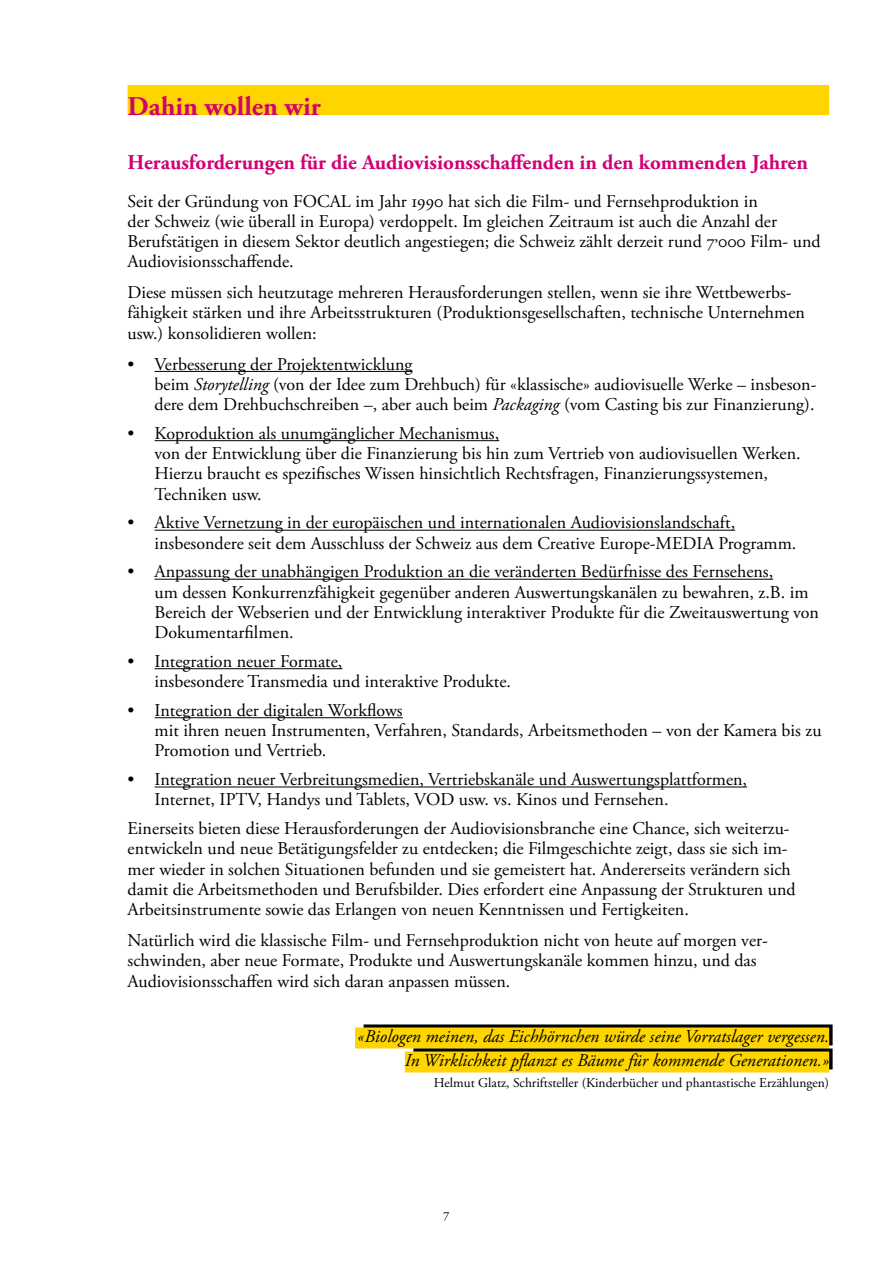
<style>
.page{position:relative;width:893px;height:1263px;background:#fff}
.page>*{position:absolute;margin:0;border:0;box-sizing:border-box;transform-origin:0 0}
.t1{font:700 27px "Adobe Garamond Pro";color:#d20075}
.t2{font:700 21px "Adobe Garamond Pro";color:#d20075}
.t3{font:18px/20.2px "Adobe Garamond Pro";color:#000}
.t4{font:italic 18px/24px "Adobe Garamond Pro";color:#000;text-align:right}
.t5{font:13.5px "Adobe Garamond Pro";color:#000}
.s1{font-style:italic}
</style>
<div class="page">
<div style="left:128px;top:85px;width:701px;height:30px;background:#ffd500"></div>
<hr style="left:155px;top:371px;width:257px;height:1px;background:#000">
<hr style="left:155px;top:440px;width:344px;height:1px;background:#000">
<hr style="left:155px;top:530px;width:580px;height:1px;background:#000">
<hr style="left:155px;top:579px;width:618px;height:1px;background:#000">
<hr style="left:155px;top:668px;width:187px;height:1px;background:#000">
<hr style="left:155px;top:717px;width:248px;height:1px;background:#000">
<hr style="left:155px;top:786px;width:592px;height:1px;background:#000">
<div style="left:364px;top:1024px;width:469px;height:21px;background:#000"></div>
<div style="left:355px;top:1027px;width:474px;height:21px;background:#ffd500"></div>
<div style="left:413px;top:1048px;width:420px;height:21px;background:#000"></div>
<div style="left:405px;top:1051px;width:424px;height:21px;background:#ffd500"></div>
<h1 class="t1" style="left:128px;top:91px;width:195px">Dahin wollen wir</h1>
<p class="t2" style="left:128px;top:150px;width:682px">Herausforderungen für die Audiovisionsschaffenden in den kommenden Jahren</p>
<p class="t3" style="left:128px;top:191px;width:695px">Seit der Gründung von FOCAL im Jahr 1990 hat sich die Film- und Fernsehproduktion in<br>der Schweiz (wie überall in Europa) verdoppelt. Im gleichen Zeitraum ist auch die Anzahl der Berufstätigen in diesem Sektor deutlich angestiegen; die Schweiz zählt derzeit rund 7,000 Film- und Audiovisionsschaffende.</p>
<p class="t3" style="left:128px;top:283px;width:679px">Diese müssen sich heutzutage mehreren Herausforderungen stellen, wenn sie ihre Wettbewerbs&shy;fähigkeit stärken und ihre Arbeitsstrukturen (Produktionsgesellschaften, technische Unternehmen usw.) konsolidieren wollen:</p>
<p class="t3" style="left:155px;top:354px;width:663px;text-indent:-27px">• Verbesserung der Projektentwicklung<br>beim <span class="s1">Storytelling</span> (von der Idee zum Drehbuch) für «klassische» audiovisuelle Werke – insbeson&shy;dere dem Drehbuchschreiben –, aber auch beim <span class="s1">Packaging</span> (vom Casting bis zur Finanzierung).</p>
<p class="t3" style="left:155px;top:424px;width:645px;text-indent:-27px">• Koproduktion als unumgänglicher Mechanismus,<br>von der Entwicklung über die Finanzierung bis hin zum Vertrieb von audiovisuellen Werken.<br>Hierzu braucht es spezifisches Wissen hinsichtlich Rechtsfragen, Finanzierungssystemen, Techniken usw.</p>
<p class="t3" style="left:155px;top:513px;width:641px;text-indent:-27px">• Aktive Vernetzung in der europäischen und internationalen Audiovisionslandschaft, insbesondere seit dem Ausschluss der Schweiz aus dem Creative Europe-MEDIA Programm.</p>
<p class="t3" style="left:155px;top:562px;width:666px;text-indent:-27px">• Anpassung der unabhängigen Produktion an die veränderten Bedürfnisse des Fernsehens,<br>um dessen Konkurrenzfähigkeit gegenüber anderen Auswertungskanälen zu bewahren, z.B. im Bereich der Webserien und der Entwicklung interaktiver Produkte für die Zweitauswertung von Dokumentarfilmen.</p>
<p class="t3" style="left:155px;top:652px;width:355px;text-indent:-27px">• Integration neuer Formate,<br>insbesondere Transmedia und interaktive Produkte.</p>
<p class="t3" style="left:155px;top:701px;width:668px;text-indent:-27px">• Integration der digitalen Workflows<br>mit ihren neuen Instrumenten, Verfahren, Standards, Arbeitsmethoden – von der Kamera bis zu<br>Promotion und Vertrieb.</p>
<p class="t3" style="left:155px;top:770px;width:594px;text-indent:-27px">• Integration neuer Verbreitungsmedien, Vertriebskanäle und Auswertungsplattformen,<br>Internet, IPTV, Handys und Tablets, VOD usw. vs. Kinos und Fernsehen.</p>
<p class="t3" style="left:128px;top:819px;width:669px">Einerseits bieten diese Herausforderungen der Audiovisionsbranche eine Chance, sich weiterzu&shy;entwickeln und neue Betätigungsfelder zu entdecken; die Filmgeschichte zeigt, dass sie sich im&shy;mer wieder in solchen Situationen befunden und sie gemeistert hat. Andererseits verändern sich damit die Arbeitsmethoden und Berufsbilder. Dies erfordert eine Anpassung der Strukturen und Arbeitsinstrumente sowie das Erlangen von neuen Kenntnissen und Fertigkeiten.</p>
<p class="t3" style="left:128px;top:931px;width:642px">Natürlich wird die klassische Film- und Fernsehproduktion nicht von heute auf morgen ver&shy;schwinden, aber neue Formate, Produkte und Auswertungskanäle kommen hinzu, und das<br>Audiovisionsschaffen wird sich daran anpassen müssen.</p>
<p class="t4" style="left:357px;top:1025px;width:473px">«Biologen meinen, das Eichhörnchen würde seine Vorratslager vergessen.<br>In Wirklichkeit pflanzt es Bäume für kommende Generationen.»</p>
<p class="t5" style="left:434px;top:1074px;width:397px">Helmut Glatz, Schriftsteller (Kinderbücher und phantastische Erzählungen)</p>
<p class="t5" style="left:443px;top:1205px;width:8px">7</p>
</div>
